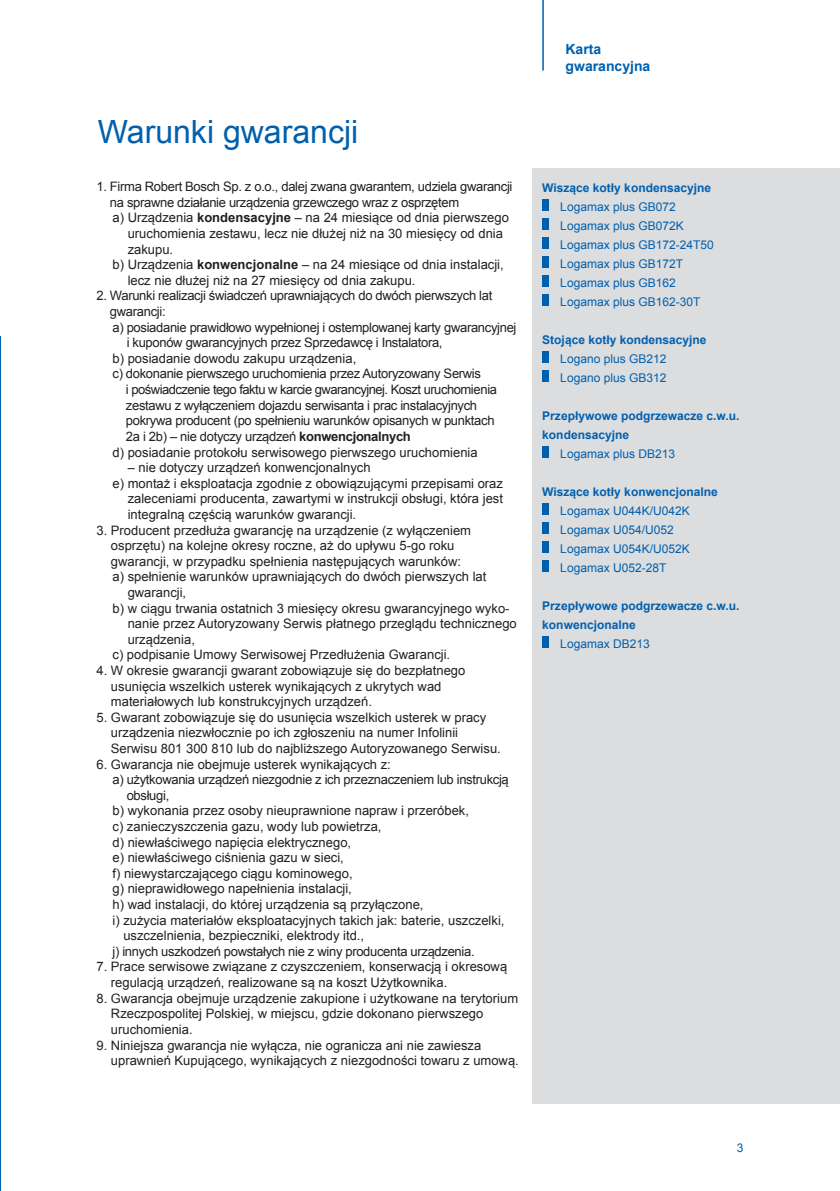
<style>
.page{position:relative;width:840px;height:1191px;background:#fff}
.page>*{position:absolute;margin:0;border:0;box-sizing:border-box;transform-origin:0 0}
.Headline{font:32px "Arial";color:#0160ae}
.Nawigacja{font:700 14px "Arial";color:#0160ae}
.Tekst{font:13px/15.6px "Arial";color:#231f20}
.Tekst-2{font:13px/15.6px "Arial";letter-spacing:-.025em;color:#231f20}
.Tekst-3{font:12px/19px "Arial";color:#0160ae}
.Tekst-4{font:700 12px "Arial";color:#0160ae}
.s1{font-weight:700}
</style>
<div class="page">
<hr style="left:542px;top:0;width:1px;height:71px;background:#0160ae">
<hr style="left:0;top:337px;width:1px;height:854px;background:#0160ae">
<div style="left:531px;top:168px;width:308px;height:935px;background:#dcdddf"></div>
<div style="left:542px;top:199px;width:6px;height:12px;background:#0160ae"></div>
<div style="left:542px;top:218px;width:6px;height:12px;background:#0160ae"></div>
<div style="left:542px;top:237px;width:6px;height:12px;background:#0160ae"></div>
<div style="left:542px;top:256px;width:6px;height:12px;background:#0160ae"></div>
<div style="left:542px;top:275px;width:6px;height:12px;background:#0160ae"></div>
<div style="left:542px;top:294px;width:6px;height:12px;background:#0160ae"></div>
<div style="left:542px;top:351px;width:6px;height:12px;background:#0160ae"></div>
<div style="left:542px;top:370px;width:6px;height:12px;background:#0160ae"></div>
<div style="left:542px;top:446px;width:6px;height:12px;background:#0160ae"></div>
<div style="left:542px;top:503px;width:6px;height:12px;background:#0160ae"></div>
<div style="left:542px;top:522px;width:6px;height:12px;background:#0160ae"></div>
<div style="left:542px;top:541px;width:6px;height:12px;background:#0160ae"></div>
<div style="left:542px;top:560px;width:6px;height:12px;background:#0160ae"></div>
<div style="left:542px;top:636px;width:6px;height:12px;background:#0160ae"></div>
<p class="Headline" style="left:98px;top:111px;width:262px">Warunki gwarancji</p>
<p class="Tekst-2" style="left:110px;top:179px;width:404px;text-indent:-13px">1. Firma Robert Bosch Sp. z o.o., dalej zwana gwarantem, udziela gwarancji na sprawne działanie urządzenia grzewczego wraz z osprzętem</p>
<p class="Tekst" style="left:128px;top:210px;width:382px;text-indent:-15px">a) Urządzenia <span class="s1">kondensacyjne</span> – na 24 miesiące od dnia pierwszego uruchomienia zestawu, lecz nie dłużej niż na 30 miesięcy od dnia zakupu.</p>
<p class="Tekst" style="left:128px;top:257px;width:377px;text-indent:-15px">b) Urządzenia <span class="s1">konwencjonalne</span> – na 24 miesiące od dnia instalacji, lecz nie dłużej niż na 27 miesięcy od dnia zakupu.</p>
<p class="Tekst-2" style="left:110px;top:288px;width:383px;text-indent:-13px">2. Warunki realizacji świadczeń uprawniających do dwóch pierwszych lat gwarancji:</p>
<p class="Tekst-2" style="left:127px;top:319px;width:391px;text-indent:-14px">a) posiadanie prawidłowo wypełnionej i ostemplowanej karty gwarancyjnej i kuponów gwarancyjnych przez Sprzedawcę i Instalatora,</p>
<p class="Tekst" style="left:112px;top:351px;width:245px">b) posiadanie dowodu zakupu urządzenia,</p>
<p class="Tekst-2" style="left:126px;top:366px;width:372px;text-indent:-13px">c) dokonanie pierwszego uruchomienia przez Autoryzowany Serwis<br>i poświadczenie tego faktu w karcie gwarancyjnej. Koszt uruchomienia zestawu z wyłączeniem dojazdu serwisanta i prac instalacyjnych pokrywa producent (po spełnieniu warunków opisanych w punktach 2a i 2b) – nie dotyczy urządzeń <span class="s1">konwencjonalnych</span></p>
<p class="Tekst" style="left:112px;top:444px;width:366px">d) posiadanie protokołu serwisowego pierwszego uruchomienia</p>
<p class="Tekst" style="left:128px;top:460px;width:244px">– nie dotyczy urządzeń konwencjonalnych</p>
<p class="Tekst" style="left:128px;top:475px;width:376px;text-align:justify;text-indent:-15px">e) montaż i eksploatacja zgodnie z obowiązującymi przepisami oraz zaleceniami producenta, zawartymi w instrukcji obsługi, która jest integralną częścią warunków gwarancji.</p>
<p class="Tekst" style="left:96px;top:522px;width:376px;text-align:center">3. Producent przedłuża gwarancję na urządzenie (z wyłączeniem osprzętu) na kolejne okresy roczne, aż do upływu 5-go roku gwarancji, w przypadku spełnienia następujących warunków:</p>
<p class="Tekst" style="left:128px;top:569px;width:360px;text-indent:-15px">a) spełnienie warunków uprawniających do dwóch pierwszych lat gwarancji,</p>
<p class="Tekst" style="left:128px;top:600px;width:390px;text-indent:-15px">b) w ciągu trwania ostatnich 3 miesięcy okresu gwarancyjnego wyko&shy;nanie przez Autoryzowany Serwis płatnego przeglądu technicznego urządzenia,</p>
<p class="Tekst" style="left:112px;top:647px;width:339px">c) podpisanie Umowy Serwisowej Przedłużenia Gwarancji.</p>
<p class="Tekst" style="left:111px;top:663px;width:356px;text-indent:-14px">4. W okresie gwarancji gwarant zobowiązuje się do bezpłatnego usunięcia wszelkich usterek wynikających z ukrytych wad materiałowych lub konstrukcyjnych urządzeń.</p>
<p class="Tekst" style="left:111px;top:709px;width:391px;text-indent:-14px">5. Gwarant zobowiązuje się do usunięcia wszelkich usterek w pracy urządzenia niezwłocznie po ich zgłoszeniu na numer Infolinii<br>Serwisu 801 300 810 lub do najbliższego Autoryzowanego Serwisu.</p>
<p class="Tekst" style="left:96px;top:756px;width:296px">6. Gwarancja nie obejmuje usterek wynikających z:</p>
<p class="Tekst-2" style="left:127px;top:772px;width:383px;text-indent:-14px">a) użytkowania urządzeń niezgodnie z ich przeznaczeniem lub instrukcją obsługi,</p>
<p class="Tekst" style="left:112px;top:803px;width:358px">b) wykonania przez osoby nieuprawnione napraw i przeróbek,</p>
<p class="Tekst" style="left:112px;top:819px;width:270px">c) zanieczyszczenia gazu, wody lub powietrza,</p>
<p class="Tekst" style="left:112px;top:834px;width:240px">d) niewłaściwego napięcia elektrycznego,</p>
<p class="Tekst" style="left:112px;top:850px;width:233px">e) niewłaściwego ciśnienia gazu w sieci,</p>
<p class="Tekst" style="left:112px;top:865px;width:241px">f) niewystarczającego ciągu kominowego,</p>
<p class="Tekst" style="left:112px;top:881px;width:241px">g) nieprawidłowego napełnienia instalacji,</p>
<p class="Tekst" style="left:112px;top:897px;width:312px">h) wad instalacji, do której urządzenia są przyłączone,</p>
<p class="Tekst" style="left:123px;top:912px;width:382px;text-indent:-11px">i) zużycia materiałów eksploatacyjnych takich jak: baterie, uszczelki, uszczelnienia, bezpieczniki, elektrody itd.,</p>
<p class="Tekst-2" style="left:112px;top:943px;width:363px">j) innych uszkodzeń powstałych nie z winy producenta urządzenia.</p>
<p class="Tekst" style="left:111px;top:959px;width:397px;text-indent:-14px">7. Prace serwisowe związane z czyszczeniem, konserwacją i okresową regulacją urządzeń, realizowane są na koszt Użytkownika.</p>
<p class="Tekst" style="left:111px;top:990px;width:408px;text-indent:-14px">8. Gwarancja obejmuje urządzenie zakupione i użytkowane na terytorium<br>Rzeczpospolitej Polskiej, w miejscu, gdzie dokonano pierwszego uruchomienia.</p>
<p class="Tekst" style="left:111px;top:1037px;width:409px;text-indent:-14px">9. Niniejsza gwarancja nie wyłącza, nie ogranicza ani nie zawiesza uprawnień Kupującego, wynikających z niezgodności towaru z umową.</p>
<p class="Nawigacja" style="left:565px;top:39px;width:37px">Karta</p>
<p class="Nawigacja" style="left:565px;top:56px;width:86px">gwarancyjna</p>
<p class="Tekst-3" style="left:560px;top:178px;width:155px;text-indent:-18px"><span class="s1">Wiszące kotły kondensacyjne<br></span>Logamax plus GB072<br>Logamax plus GB072K<br>Logamax plus GB172-24T50<br>Logamax plus GB172T<br>Logamax plus GB162<br>Logamax plus GB162-30T</p>
<p class="Tekst-3" style="left:560px;top:330px;width:148px;text-indent:-18px"><span class="s1">Stojące kotły kondensacyjne<br></span>Logano plus GB212<br>Logano plus GB312</p>
<p class="Tekst-4" style="left:542px;top:408px;width:198px">Przepływowe podgrzewacze c.w.u.</p>
<p class="Tekst-4" style="left:542px;top:427px;width:88px">kondensacyjne</p>
<p class="Tekst-3" style="left:560px;top:444px;width:116px">Logamax plus DB213</p>
<p class="Tekst-3" style="left:560px;top:482px;width:159px;text-indent:-18px"><span class="s1">Wiszące kotły konwencjonalne<br></span>Logamax U044K/U042K<br>Logamax U054/U052<br>Logamax U054K/U052K<br>Logamax U052-28T</p>
<p class="Tekst-4" style="left:542px;top:598px;width:198px">Przepływowe podgrzewacze c.w.u.</p>
<p class="Tekst-4" style="left:542px;top:617px;width:95px">konwencjonalne</p>
<p class="Tekst-3" style="left:560px;top:634px;width:91px">Logamax DB213</p>
<p class="Tekst-3" style="left:736px;top:1138px;width:8px">3</p>
</div>
